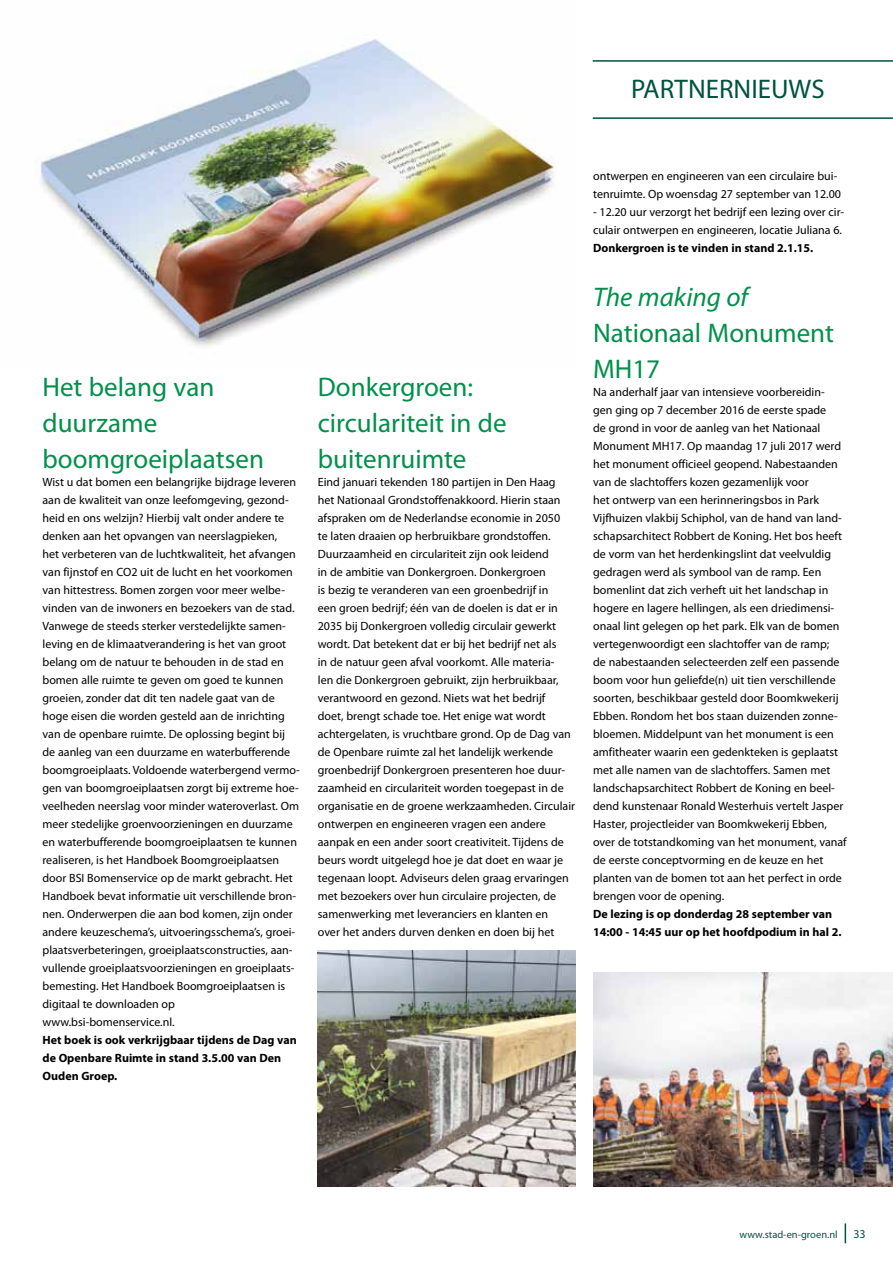
<style>
.page{position:relative;width:893px;height:1263px;background:#fff}
.page>*{position:absolute;margin:0;border:0;box-sizing:border-box;transform-origin:0 0}
.t1{font:27px/36px "Myriad Pro";color:#00904a}
.t2{font:27px "Myriad Pro";color:#00533d}
.t3{font:italic 27px "Myriad Pro";color:#00904a}
.t4{font:12px/18px "Myriad Pro";color:#000}
.t5{font:700 12px/18px "Myriad Pro";color:#000}
.t6{font:12px "Myriad Pro";color:#00533d}
.t7{font:10.5px "Myriad Pro";color:#00533d}
</style>
<div class="page">
<svg style="left:845px;top:1223px;width:1px;height:20px"></svg>
<img style="left:41px;top:39px;width:513px;height:308px">
<img style="left:318px;top:950px;width:257px;height:236px">
<img style="left:593px;top:973px;width:300px;height:213px">
<hr style="left:593px;top:117px;width:300px;height:2px;background:#00533d">
<hr style="left:593px;top:60px;width:300px;height:2px;background:#00533d">
<h1 class="t2" style="left:631px;top:72px;width:195px">PARTNERNIEUWS</h1>
<h1 class="t1" style="left:43px;top:369px;width:223px">Het belang van duurzame boomgroeiplaatsen</h1>
<p class="t4" style="left:43px;top:473px;width:259px">Wist u dat bomen een belangrijke bijdrage leveren aan de kwaliteit van onze leefomgeving, gezond&shy;heid en ons welzijn? Hierbij valt onder andere te denken aan het opvangen van neerslagpieken,<br>het verbeteren van de luchtkwaliteit, het afvangen van fijnstof en CO2 uit de lucht en het voorkomen van hittestress. Bomen zorgen voor meer welbe&shy;vinden van de inwoners en bezoekers van de stad.<br>Vanwege de steeds sterker verstedelijkte samen&shy;leving en de klimaatverandering is het van groot belang om de natuur te behouden in de stad en bomen alle ruimte te geven om goed te kunnen groeien, zonder dat dit ten nadele gaat van de hoge eisen die worden gesteld aan de inrichting van de openbare ruimte. De oplossing begint bij de aanleg van een duurzame en waterbufferende boomgroeiplaats. Voldoende waterbergend vermo&shy;gen van boomgroeiplaatsen zorgt bij extreme hoe&shy;veelheden neerslag voor minder wateroverlast. Om meer stedelijke groenvoorzieningen en duurzame en waterbufferende boomgroeiplaatsen te kunnen realiseren, is het Handboek Boomgroeiplaatsen door BSI Bomenservice op de markt gebracht. Het Handboek bevat informatie uit verschillende bron&shy;nen. Onderwerpen die aan bod komen, zijn onder andere keuzeschema’s, uitvoeringsschema’s, groei&shy;plaatsverbeteringen, groeiplaatsconstructies, aan&shy;vullende groeiplaatsvoorzieningen en groeiplaats&shy;bemesting. Het Handboek Boomgroeiplaatsen is digitaal te downloaden op www.bsi-bomenservice.nl.</p>
<p class="t5" style="left:43px;top:1031px;width:256px">Het boek is ook verkrijgbaar tijdens de Dag van de Openbare Ruimte in stand 3.5.00 van Den<br>Ouden Groep.</p>
<h1 class="t1" style="left:318px;top:369px;width:190px">Donkergroen: circulariteit in de buitenruimte</h1>
<p class="t4" style="left:318px;top:473px;width:259px">Eind januari tekenden 180 partijen in Den Haag het Nationaal Grondstoffenakkoord. Hierin staan afspraken om de Nederlandse economie in 2050<br>te laten draaien op herbruikbare grondstoffen.<br>Duurzaamheid en circulariteit zijn ook leidend<br>in de ambitie van Donkergroen. Donkergroen<br>is bezig te veranderen van een groenbedrijf in<br>een groen bedrijf; één van de doelen is dat er in 2035 bij Donkergroen volledig circulair gewerkt wordt. Dat betekent dat er bij het bedrijf net als<br>in de natuur geen afval voorkomt. Alle materia-<br>len die Donkergroen gebruikt, zijn herbruikbaar, verantwoord en gezond. Niets wat het bedrijf<br>doet, brengt schade toe. Het enige wat wordt achtergelaten, is vruchtbare grond. Op de Dag van de Openbare ruimte zal het landelijk werkende groenbedrijf Donkergroen presenteren hoe duur&shy;zaamheid en circulariteit worden toegepast in de organisatie en de groene werkzaamheden. Circulair ontwerpen en engineeren vragen een andere aanpak en een ander soort creativiteit. Tijdens de beurs wordt uitgelegd hoe je dat doet en waar je tegenaan loopt. Adviseurs delen graag ervaringen met bezoekers over hun circulaire projecten, de samenwerking met leveranciers en klanten en<br>over het anders durven denken en doen bij het</p>
<p class="t4" style="left:593px;top:167px;width:249px">ontwerpen en engineeren van een circulaire bui&shy;tenruimte. Op woensdag 27 september van 12.00</p>
<p class="t4" style="left:593px;top:203px;width:253px">- 12.20 uur verzorgt het bedrijf een lezing over cir&shy;culair ontwerpen en engineeren, locatie Juliana 6.</p>
<p class="t5" style="left:593px;top:239px;width:222px">Donkergroen is te vinden in stand 2.1.15.</p>
<h1 class="t3" style="left:593px;top:280px;width:157px">The making of</h1>
<h1 class="t1" style="left:593px;top:315px;width:242px">Nationaal Monument<br>MH17</h1>
<p class="t4" style="left:593px;top:383px;width:255px">Na anderhalf jaar van intensieve voorbereidin&shy;gen ging op 7 december 2016 de eerste spade<br>de grond in voor de aanleg van het Nationaal Monument MH17. Op maandag 17 juli 2017 werd het monument officieel geopend. Nabestaanden van de slachtoffers kozen gezamenlijk voor<br>het ontwerp van een herinneringsbos in Park Vijfhuizen vlakbij Schiphol, van de hand van land&shy;schapsarchitect Robbert de Koning. Het bos heeft de vorm van het herdenkingslint dat veelvuldig gedragen werd als symbool van de ramp. Een bomenlint dat zich verheft uit het landschap in hogere en lagere hellingen, als een driedimensi&shy;onaal lint gelegen op het park. Elk van de bomen vertegenwoordigt een slachtoffer van de ramp;<br>de nabestaanden selecteerden zelf een passende boom voor hun geliefde(n) uit tien verschillende soorten, beschikbaar gesteld door Boomkwekerij Ebben. Rondom het bos staan duizenden zonne&shy;bloemen. Middelpunt van het monument is een amfitheater waarin een gedenkteken is geplaatst met alle namen van de slachtoffers. Samen met landschapsarchitect Robbert de Koning en beel&shy;dend kunstenaar Ronald Westerhuis vertelt Jasper Haster, projectleider van Boomkwekerij Ebben, over de totstandkoming van het monument, vanaf de eerste conceptvorming en de keuze en het planten van de bomen tot aan het perfect in orde brengen voor de opening.</p>
<p class="t5" style="left:593px;top:905px;width:250px">De lezing is op donderdag 28 september van<br>14:00 - 14:45 uur op het hoofdpodium in hal 2.</p>
<p class="t7" style="left:739px;top:1228px;width:100px">www.stad-en-groen.nl</p>
<p class="t6" style="left:853px;top:1226px;width:14px">33</p>
</div>
